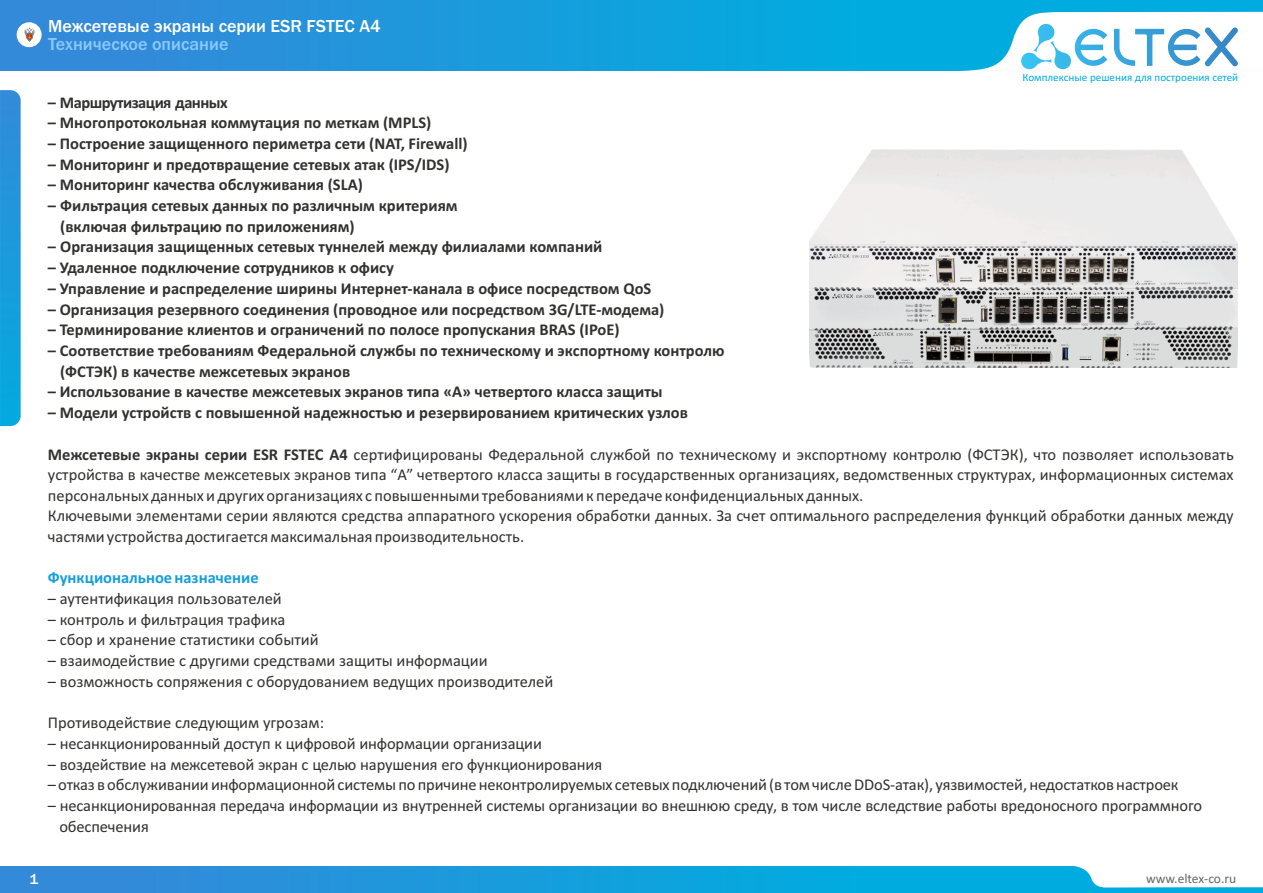
<style>
.page{position:relative;width:1263px;height:893px;background:#fff}
.page>*{position:absolute;margin:0;border:0;box-sizing:border-box;transform-origin:0 0}
.t1{font:500 18px "Franklin Gothic";color:#fff}
.t2{font:500 18px "Franklin Gothic";color:#8ac9fc}
.t3{font:16.5px/20.4px "Calibri";color:#313130}
.t4{font:700 16.5px/20.7px "Calibri";color:#313130}
.t5{font:700 16.5px "Calibri";color:#159edc}
.t6{font:700 16.5px "Calibri";letter-spacing:-.03em;color:#313130}
.t7{font:500 15px "Franklin Gothic";color:#fff}
.t8{font:13.5px "Calibri";color:#666}
.t9{font:11.1px "Calibri";color:#00acdf}
.s1{font-weight:700}
</style>
<div class="page">
<div style="left:0;top:866px;width:1263px;height:27px;background:linear-gradient(to right,#3489d9,#00b4e0)"></div>
<svg style="left:1073px;top:866px;width:190px;height:22px"></svg>
<svg style="left:0;top:90px;width:21px;height:336px;background:#209cdc"></svg>
<img style="left:810px;top:150px;width:427px;height:218px">
<div style="left:0;top:0;width:1263px;height:71px;background:linear-gradient(to right,#3489d9,#00b4e0)"></div>
<svg style="left:959px;top:12px;width:304px;height:59px"></svg>
<div style="left:17px;top:22px;width:25px;height:25px;border:9px solid #fff;border-radius:50%"></div>
<svg style="left:20px;top:25px;width:19px;height:19px"></svg>
<p class="t1" style="left:48px;top:20px;width:334px">Межсетевые экраны серии ESR FSTEC A4</p>
<p class="t2" style="left:48px;top:37px;width:182px">Техническое описание</p>
<p class="t9" style="left:1022px;top:72px;width:217px">Комплексные решения для построения сетей</p>
<p class="t6" style="left:48px;top:95px;width:181px">– Маршрутизация данных</p>
<p class="t4" style="left:48px;top:114px;width:385px">– Многопротокольная коммутация по меткам (MPLS)</p>
<p class="t4" style="left:48px;top:135px;width:421px">– Построение защищенного периметра сети (NAT, Firewall)</p>
<p class="t4" style="left:48px;top:155px;width:403px">– Мониторинг и предотвращение сетевых атак (IPS/IDS)</p>
<p class="t4" style="left:48px;top:176px;width:317px">– Мониторинг качества обслуживания (SLA)</p>
<p class="t4" style="left:60px;top:197px;width:399px;text-indent:-12px">– Фильтрация сетевых данных по различным критериям (включая фильтрацию по приложениям)</p>
<p class="t4" style="left:48px;top:238px;width:556px">– Организация защищенных сетевых туннелей между филиалами компаний</p>
<p class="t4" style="left:48px;top:259px;width:348px">– Удаленное подключение сотрудников к офису</p>
<p class="t4" style="left:48px;top:279px;width:605px">– Управление и распределение ширины Интернет-канала в офисе посредством QoS</p>
<p class="t4" style="left:48px;top:300px;width:618px">– Организация резервного соединения (проводное или посредством 3G/LTE-модема)</p>
<p class="t4" style="left:48px;top:321px;width:573px">– Терминирование клиентов и ограничений по полосе пропускания BRAS (IPoE)</p>
<p class="t4" style="left:60px;top:341px;width:666px;text-indent:-12px">– Соответствие требованиям Федеральной службы по техническому и экспортному контролю (ФСТЭК) в качестве межсетевых экранов</p>
<p class="t4" style="left:48px;top:383px;width:616px">– Использование в качестве межсетевых экранов типа «А» четвертого класса защиты</p>
<p class="t4" style="left:48px;top:403px;width:642px">– Модели устройств с повышенной надежностью и резервированием критических узлов</p>
<p class="t3" style="left:48px;top:446px;width:1187px"><span class="s1">Межсетевые экраны серии ESR FSTEC A4</span> сертифицированы Федеральной службой по техническому и экспортному контролю (ФСТЭК), что позволяет использовать устройства в качестве межсетевых экранов типа “А” четвертого класса защиты в государственных организациях, ведомственных структурах, информационных системах персональных данных и других организациях с повышенными требованиями к передаче конфиденциальных данных.<br>Ключевыми элементами серии являются средства аппаратного ускорения обработки данных. За счет оптимального распределения функций обработки данных между частями устройства достигается максимальная производительность.</p>
<p class="t5" style="left:48px;top:571px;width:212px">Функциональное назначение</p>
<p class="t3" style="left:48px;top:590px;width:236px">– аутентификация пользователей</p>
<p class="t3" style="left:48px;top:610px;width:239px">– контроль и фильтрация трафика</p>
<p class="t3" style="left:48px;top:631px;width:272px">– сбор и хранение статистики событий</p>
<p class="t3" style="left:48px;top:652px;width:441px">– взаимодействие с другими средствами защиты информации</p>
<p class="t3" style="left:48px;top:672px;width:507px">– возможность сопряжения с оборудованием ведущих производителей</p>
<p class="t3" style="left:48px;top:714px;width:278px">Противодействие следующим угрозам:</p>
<p class="t3" style="left:48px;top:735px;width:496px">– несанкционированный доступ к цифровой информации организации</p>
<p class="t3" style="left:48px;top:755px;width:556px">– воздействие на межсетевой экран с целью нарушения его функционирования</p>
<p class="t3" style="left:48px;top:776px;width:1132px">– отказ в обслуживании информационной системы по причине неконтролируемых сетевых подключений (в том числеDDoS-атак), уязвимостей, недостатков настроек</p>
<p class="t3" style="left:59px;top:797px;width:1144px;text-indent:-12px">– несанкционированная передача информации из внутренней системы организации во внешнюю среду, в том числе вследствие работы вредоносного программного обеспечения</p>
<p class="t7" style="left:30px;top:874px;width:10px">1</p>
<p class="t8" style="left:1146px;top:873px;width:92px">www.eltex-co.ru</p>
</div>
